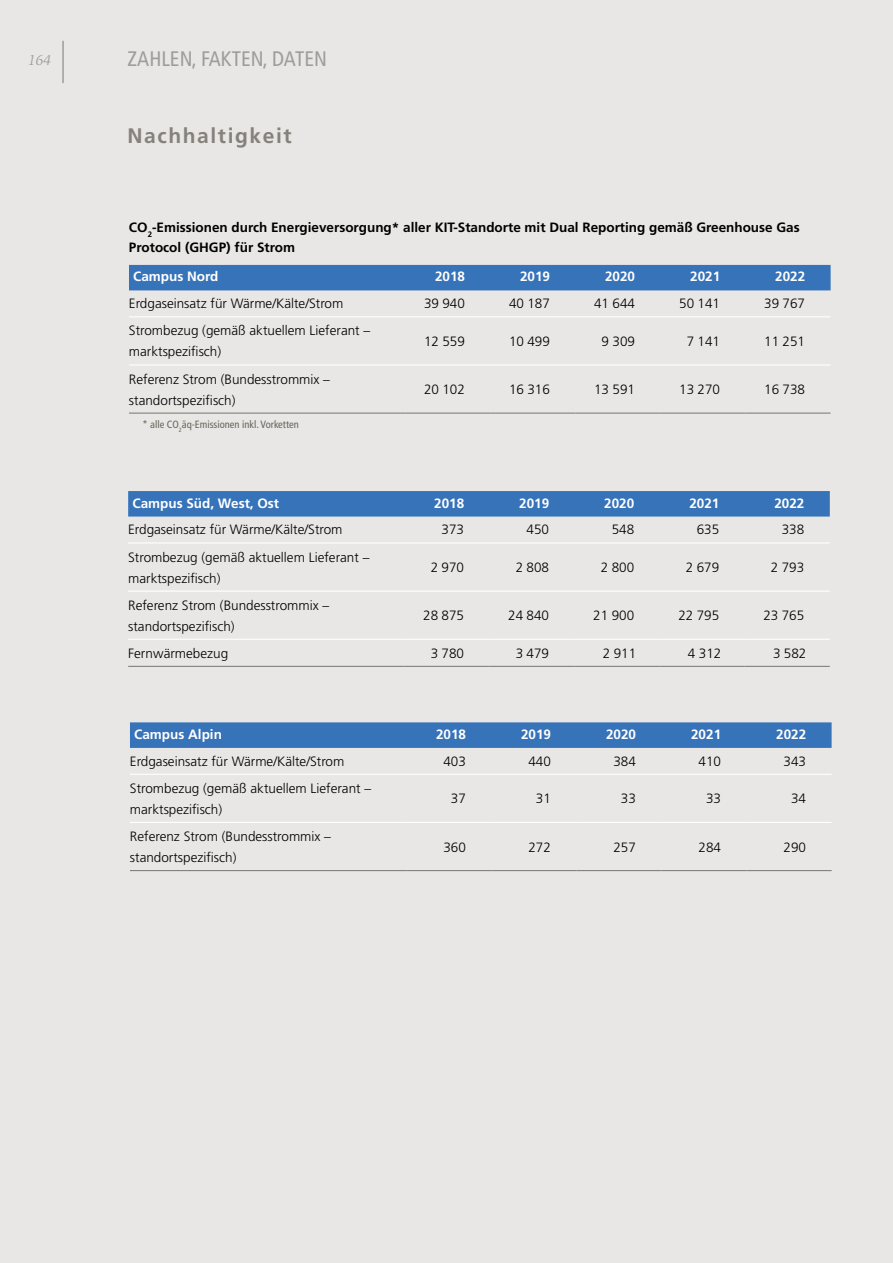
<style>
.page{position:relative;width:893px;height:1263px;background:#e8e7e5}
.page>*{position:absolute;margin:0;border:0;box-sizing:border-box;transform-origin:0 0}
.t1{font:condensed 21px "Frutiger LT Std";color:#9c9d9d}
.t2{font:700 21px "Frutiger LT Std";letter-spacing:.075em;color:#86817b}
.t3{font:italic 15px "Slimbach Std";color:#9c9d9d}
.t4{font:300 13.5px/21px "Frutiger LT Std";color:#000}
.t5{font:700 13.5px/19.5px "Frutiger LT Std";color:#000}
.t6{font:700 13.5px "Frutiger LT Std";color:#fff}
.t7{font:condensed 10.5px "Frutiger LT Std";color:#69635b}
</style>
<div class="page">
<hr style="left:62px;top:41px;width:2px;height:42px;background:#9c9d9d">
<div style="left:129px;top:265px;width:702px;height:25px;background:#3773b9"></div>
<hr style="left:129px;top:316px;width:276px;height:1px;background:#fff">
<hr style="left:405px;top:316px;width:85px;height:1px;background:#fff">
<hr style="left:490px;top:316px;width:85px;height:1px;background:#fff">
<hr style="left:575px;top:316px;width:85px;height:1px;background:#fff">
<hr style="left:660px;top:316px;width:86px;height:1px;background:#fff">
<hr style="left:746px;top:316px;width:85px;height:1px;background:#fff">
<hr style="left:129px;top:364px;width:276px;height:1px;background:#fff">
<hr style="left:405px;top:364px;width:85px;height:1px;background:#fff">
<hr style="left:490px;top:364px;width:85px;height:1px;background:#fff">
<hr style="left:575px;top:364px;width:85px;height:1px;background:#fff">
<hr style="left:660px;top:364px;width:86px;height:1px;background:#fff">
<hr style="left:746px;top:364px;width:85px;height:1px;background:#fff">
<hr style="left:129px;top:412px;width:276px;height:2px;background:#86817b">
<hr style="left:405px;top:412px;width:85px;height:2px;background:#86817b">
<hr style="left:490px;top:412px;width:85px;height:2px;background:#86817b">
<hr style="left:575px;top:412px;width:85px;height:2px;background:#86817b">
<hr style="left:660px;top:412px;width:86px;height:2px;background:#86817b">
<hr style="left:746px;top:412px;width:85px;height:2px;background:#86817b">
<svg style="left:128px;top:491px;width:702px;height:26px;background:#3a75b9"></svg>
<hr style="left:128px;top:542px;width:277px;height:1px;background:#fff">
<hr style="left:405px;top:542px;width:85px;height:1px;background:#fff">
<hr style="left:490px;top:542px;width:85px;height:1px;background:#fff">
<hr style="left:575px;top:542px;width:85px;height:1px;background:#fff">
<hr style="left:660px;top:542px;width:85px;height:1px;background:#fff">
<hr style="left:745px;top:542px;width:85px;height:1px;background:#fff">
<hr style="left:128px;top:590px;width:277px;height:2px;background:#fff">
<hr style="left:405px;top:590px;width:85px;height:2px;background:#fff">
<hr style="left:490px;top:590px;width:85px;height:2px;background:#fff">
<hr style="left:575px;top:590px;width:85px;height:2px;background:#fff">
<hr style="left:660px;top:590px;width:85px;height:2px;background:#fff">
<hr style="left:745px;top:590px;width:85px;height:2px;background:#fff">
<hr style="left:128px;top:639px;width:277px;height:1px;background:#fff">
<hr style="left:405px;top:639px;width:85px;height:1px;background:#fff">
<hr style="left:490px;top:639px;width:85px;height:1px;background:#fff">
<hr style="left:575px;top:639px;width:85px;height:1px;background:#fff">
<hr style="left:660px;top:639px;width:85px;height:1px;background:#fff">
<hr style="left:745px;top:639px;width:85px;height:1px;background:#fff">
<hr style="left:128px;top:666px;width:277px;height:1px;background:#86817b">
<hr style="left:405px;top:666px;width:85px;height:1px;background:#86817b">
<hr style="left:490px;top:666px;width:85px;height:1px;background:#86817b">
<hr style="left:575px;top:666px;width:85px;height:1px;background:#86817b">
<hr style="left:660px;top:666px;width:85px;height:1px;background:#86817b">
<hr style="left:745px;top:666px;width:85px;height:1px;background:#86817b">
<svg style="left:130px;top:722px;width:702px;height:26px;background:#3a75b9"></svg>
<hr style="left:130px;top:774px;width:276px;height:1px;background:#fff">
<hr style="left:406px;top:774px;width:85px;height:1px;background:#fff">
<hr style="left:491px;top:774px;width:85px;height:1px;background:#fff">
<hr style="left:576px;top:774px;width:85px;height:1px;background:#fff">
<hr style="left:661px;top:774px;width:85px;height:1px;background:#fff">
<hr style="left:746px;top:774px;width:86px;height:1px;background:#fff">
<hr style="left:130px;top:822px;width:276px;height:1px;background:#fff">
<hr style="left:406px;top:822px;width:85px;height:1px;background:#fff">
<hr style="left:491px;top:822px;width:85px;height:1px;background:#fff">
<hr style="left:576px;top:822px;width:85px;height:1px;background:#fff">
<hr style="left:661px;top:822px;width:85px;height:1px;background:#fff">
<hr style="left:746px;top:822px;width:86px;height:1px;background:#fff">
<hr style="left:130px;top:870px;width:276px;height:1px;background:#86817b">
<hr style="left:406px;top:870px;width:85px;height:1px;background:#86817b">
<hr style="left:491px;top:870px;width:85px;height:1px;background:#86817b">
<hr style="left:576px;top:870px;width:85px;height:1px;background:#86817b">
<hr style="left:661px;top:870px;width:85px;height:1px;background:#86817b">
<hr style="left:746px;top:870px;width:86px;height:1px;background:#86817b">
<p class="t3" style="left:28px;top:52px;width:25px">164</p>
<h1 class="t1" style="left:128px;top:47px;width:201px">ZAHLEN, FAKTEN, DATEN</h1>
<h1 class="t2" style="left:128px;top:124px;width:166px">Nachhaltigkeit</h1>
<p class="t5" style="left:129px;top:218px;width:672px">CO<sub>2</sub>-Emissionen durch Energieversorgung* aller KIT-Standorte mit Dual Reporting gemäß Greenhouse Gas<br>Protocol (GHGP) für Strom</p>
<p class="t6" style="left:133px;top:269px;width:87px">Campus Nord</p>
<p class="t6" style="left:435px;top:269px;width:32px">2018</p>
<p class="t6" style="left:520px;top:269px;width:32px">2019</p>
<p class="t6" style="left:605px;top:269px;width:32px">2020</p>
<p class="t6" style="left:690px;top:269px;width:32px">2021</p>
<p class="t6" style="left:775px;top:269px;width:32px">2022</p>
<p class="t4" style="left:129px;top:293px;width:216px">Erdgaseinsatz für Wärme/Kälte/Strom</p>
<p class="t4" style="left:424px;top:293px;width:42px">39 940</p>
<p class="t4" style="left:509px;top:293px;width:42px">40 187</p>
<p class="t4" style="left:594px;top:293px;width:42px">41 644</p>
<p class="t4" style="left:679px;top:293px;width:42px">50 141</p>
<p class="t4" style="left:764px;top:293px;width:42px">39 767</p>
<p class="t4" style="left:129px;top:320px;width:243px">Strombezug (gemäß aktuellem Lieferant – marktspezifisch)</p>
<p class="t4" style="left:424px;top:331px;width:42px">12 559</p>
<p class="t4" style="left:509px;top:331px;width:42px">10 499</p>
<p class="t4" style="left:602px;top:331px;width:35px">9 309</p>
<p class="t4" style="left:687px;top:331px;width:35px">7 141</p>
<p class="t4" style="left:764px;top:331px;width:42px">11 251</p>
<p class="t4" style="left:129px;top:369px;width:203px">Referenz Strom (Bundesstrommix – standortspezifisch)</p>
<p class="t4" style="left:424px;top:379px;width:42px">20 102</p>
<p class="t4" style="left:509px;top:379px;width:42px">16 316</p>
<p class="t4" style="left:594px;top:379px;width:42px">13 591</p>
<p class="t4" style="left:679px;top:379px;width:42px">13 270</p>
<p class="t4" style="left:764px;top:379px;width:42px">16 738</p>
<p class="t7" style="left:142px;top:418px;width:158px">* alle CO<sub>2</sub>äq-Emissionen inkl. Vorketten</p>
<p class="t6" style="left:132px;top:495px;width:148px">Campus Süd, West, Ost</p>
<p class="t6" style="left:434px;top:495px;width:32px">2018</p>
<p class="t6" style="left:519px;top:495px;width:32px">2019</p>
<p class="t6" style="left:604px;top:495px;width:32px">2020</p>
<p class="t6" style="left:689px;top:495px;width:32px">2021</p>
<p class="t6" style="left:774px;top:495px;width:32px">2022</p>
<p class="t4" style="left:128px;top:519px;width:216px">Erdgaseinsatz für Wärme/Kälte/Strom</p>
<p class="t4" style="left:442px;top:519px;width:24px">373</p>
<p class="t4" style="left:527px;top:519px;width:24px">450</p>
<p class="t4" style="left:612px;top:519px;width:24px">548</p>
<p class="t4" style="left:697px;top:519px;width:24px">635</p>
<p class="t4" style="left:782px;top:519px;width:24px">338</p>
<p class="t4" style="left:128px;top:547px;width:243px">Strombezug (gemäß aktuellem Lieferant – marktspezifisch)</p>
<p class="t4" style="left:431px;top:557px;width:35px">2 970</p>
<p class="t4" style="left:516px;top:557px;width:35px">2 808</p>
<p class="t4" style="left:601px;top:557px;width:35px">2 800</p>
<p class="t4" style="left:686px;top:557px;width:35px">2 679</p>
<p class="t4" style="left:771px;top:557px;width:35px">2 793</p>
<p class="t4" style="left:128px;top:595px;width:203px">Referenz Strom (Bundesstrommix – standortspezifisch)</p>
<p class="t4" style="left:423px;top:605px;width:42px">28 875</p>
<p class="t4" style="left:508px;top:605px;width:42px">24 840</p>
<p class="t4" style="left:593px;top:605px;width:42px">21 900</p>
<p class="t4" style="left:678px;top:605px;width:42px">22 795</p>
<p class="t4" style="left:763px;top:605px;width:42px">23 765</p>
<p class="t4" style="left:128px;top:643px;width:101px">Fernwärmebezug</p>
<p class="t4" style="left:431px;top:643px;width:35px">3 780</p>
<p class="t4" style="left:516px;top:643px;width:35px">3 479</p>
<p class="t4" style="left:603px;top:643px;width:35px">2 911</p>
<p class="t4" style="left:688px;top:643px;width:35px">4 312</p>
<p class="t4" style="left:773px;top:643px;width:35px">3 582</p>
<p class="t6" style="left:134px;top:726px;width:89px">Campus Alpin</p>
<p class="t6" style="left:436px;top:726px;width:32px">2018</p>
<p class="t6" style="left:521px;top:726px;width:32px">2019</p>
<p class="t6" style="left:606px;top:726px;width:32px">2020</p>
<p class="t6" style="left:691px;top:726px;width:32px">2021</p>
<p class="t6" style="left:776px;top:726px;width:32px">2022</p>
<p class="t4" style="left:130px;top:751px;width:216px">Erdgaseinsatz für Wärme/Kälte/Strom</p>
<p class="t4" style="left:443px;top:751px;width:24px">403</p>
<p class="t4" style="left:528px;top:751px;width:24px">440</p>
<p class="t4" style="left:613px;top:751px;width:24px">384</p>
<p class="t4" style="left:698px;top:751px;width:24px">410</p>
<p class="t4" style="left:784px;top:751px;width:24px">343</p>
<p class="t4" style="left:130px;top:778px;width:243px">Strombezug (gemäß aktuellem Lieferant – marktspezifisch)</p>
<p class="t4" style="left:451px;top:788px;width:17px">37</p>
<p class="t4" style="left:536px;top:788px;width:17px">31</p>
<p class="t4" style="left:621px;top:788px;width:17px">33</p>
<p class="t4" style="left:706px;top:788px;width:17px">33</p>
<p class="t4" style="left:791px;top:788px;width:17px">34</p>
<p class="t4" style="left:130px;top:826px;width:203px">Referenz Strom (Bundesstrommix – standortspezifisch)</p>
<p class="t4" style="left:443px;top:837px;width:24px">360</p>
<p class="t4" style="left:528px;top:837px;width:24px">272</p>
<p class="t4" style="left:613px;top:837px;width:24px">257</p>
<p class="t4" style="left:698px;top:837px;width:24px">284</p>
<p class="t4" style="left:784px;top:837px;width:24px">290</p>
</div>
